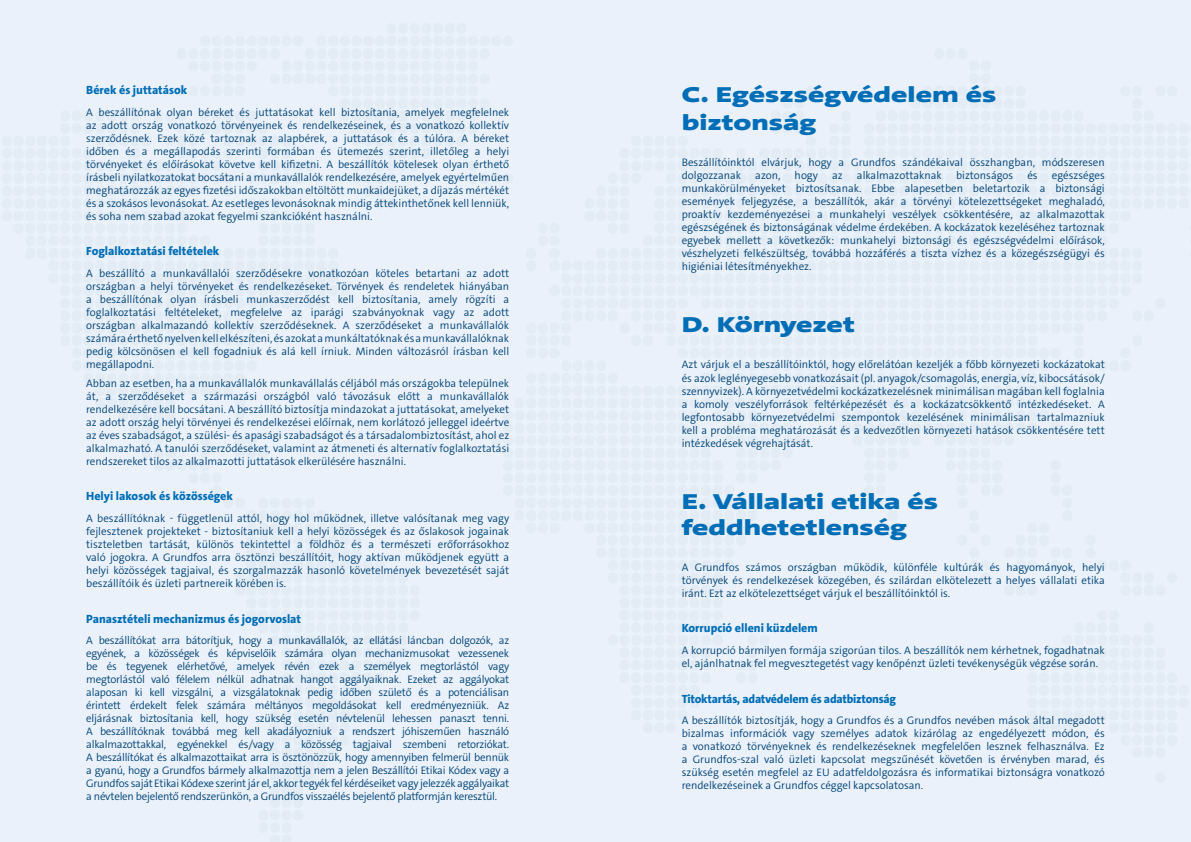
<style>
.page{position:relative;width:1191px;height:842px;background:#fff}
.page>*{position:absolute;margin:0;border:0;box-sizing:border-box;transform-origin:0 0}
.t1{font:900 22px/28px "Grundfos The Sans Extd";color:#006eb7}
.t2{font:800 12px "Grundfos The Sans";color:#006eb7}
.t3{font:800 12px "Grundfos The Sans";letter-spacing:-.02em;color:#006eb7}
.t4{font:300 11px/13px "Grundfos The Sans";color:#004377;text-align:justify}
</style>
<div class="page">
<p class="t2" style="left:86px;top:82px;width:103px">Bérek és juttatások</p>
<p class="t4" style="left:86px;top:106px;width:424px">A beszállítónak olyan béreket és juttatásokat kell biztosítania, amelyek megfelelnek az adott ország vonatkozó törvényeinek és rendelkezéseinek, és a vonatkozó kollektív szerződésnek. Ezek közé tartoznak az alapbérek, a juttatások és a túlóra. A béreket időben és a megállapodás szerinti formában és ütemezés szerint, illetőleg a helyi törvényeket és előírásokat követve kell kifizetni. A beszállítók kötelesek olyan érthető írásbeli nyilatkozatokat bocsátani a munkavállalók rendelkezésére, amelyek egyértelműen meghatározzák az egyes fizetési időszakokban eltöltött munkaidejüket, a díjazás mértékét és a szokásos levonásokat. Az esetleges levonásoknak mindig áttekinthetőnek kell lenniük, és soha nem szabad azokat fegyelmi szankcióként használni.</p>
<p class="t2" style="left:86px;top:244px;width:135px">Foglalkoztatási feltételek</p>
<p class="t4" style="left:86px;top:267px;width:424px">A beszállító a munkavállalói szerződésekre vonatkozóan köteles betartani az adott országban a helyi törvényeket és rendelkezéseket. Törvények és rendeletek hiányában a beszállítónak olyan írásbeli munkaszerződést kell biztosítania, amely rögzíti a foglalkoztatási feltételeket, megfelelve az iparági szabványoknak vagy az adott országban alkalmazandó kollektív szerződéseknek. A szerződéseket a munkavállalók számára érthető nyelven kell elkészíteni, és azokat a munkáltatóknak és a munkavállalóknak pedig kölcsönösen el kell fogadniuk és alá kell írniuk. Minden változásról írásban kell megállapodni.</p>
<p class="t4" style="left:86px;top:376px;width:424px">Abban az esetben, ha a munkavállalók munkavállalás céljából más országokba települnek át, a szerződéseket a származási országból való távozásuk előtt a munkavállalók rendelkezésére kell bocsátani. A beszállító biztosítja mindazokat a juttatásokat, amelyeket az adott ország helyi törvényei és rendelkezései előírnak, nem korlátozó jelleggel ideértve az éves szabadságot, a szülési- és apasági szabadságot és a társadalombiztosítást, ahol ez alkalmazható. A tanulói szerződéseket, valamint az átmeneti és alternatív foglalkoztatási rendszereket tilos az alkalmazotti juttatások elkerülésére használni.</p>
<p class="t2" style="left:86px;top:489px;width:148px">Helyi lakosok és közösségek</p>
<p class="t4" style="left:86px;top:512px;width:424px">A beszállítóknak - függetlenül attól, hogy hol működnek, illetve valósítanak meg vagy fejlesztenek projekteket - biztosítaniuk kell a helyi közösségek és az őslakosok jogainak tiszteletben tartását, különös tekintettel a földhöz és a természeti erőforrásokhoz való jogokra. A Grundfos arra ösztönzi beszállítóit, hogy aktívan működjenek együtt a helyi közösségek tagjaival, és szorgalmazzák hasonló követelmények bevezetését saját beszállítóik és üzleti partnereik körében is.</p>
<p class="t2" style="left:86px;top:611px;width:216px">Panasztételi mechanizmus és jogorvoslat</p>
<p class="t4" style="left:86px;top:634px;width:424px">A beszállítókat arra bátorítjuk, hogy a munkavállalók, az ellátási láncban dolgozók, az egyének, a közösségek és képviselőik számára olyan mechanizmusokat vezessenek be és tegyenek elérhetővé, amelyek révén ezek a személyek megtorlástól vagy megtorlástól való félelem nélkül adhatnak hangot aggályaiknak. Ezeket az aggályokat alaposan ki kell vizsgálni, a vizsgálatoknak pedig időben születő és a potenciálisan érintett érdekelt felek számára méltányos megoldásokat kell eredményezniük. Az eljárásnak biztosítania kell, hogy szükség esetén névtelenül lehessen panaszt tenni.<br>A beszállítóknak továbbá meg kell akadályozniuk a rendszert jóhiszeműen használó alkalmazottakkal, egyénekkel és/vagy a közösség tagjaival szembeni retorziókat.<br>A beszállítókat és alkalmazottaikat arra is ösztönözzük, hogy amennyiben felmerül bennük a gyanú, hogy a Grundfos bármely alkalmazottja nem a jelen Beszállítói Etikai Kódex vagy a Grundfos saját Etikai Kódexe szerint jár el, akkor tegyék fel kérdéseiket vagy jelezzék aggályaikat a névtelen bejelentő rendszerünkön, a Grundfos visszaélés bejelentő platformján keresztül.</p>
<h1 class="t1" style="left:681px;top:81px;width:316px">C. Egészségvédelem és biztonság</h1>
<p class="t4" style="left:681px;top:156px;width:424px">Beszállítóinktól elvárjuk, hogy a Grundfos szándékaival összhangban, módszeresen dolgozzanak</p>
<p class="t4" style="left:681px;top:169px;width:424px;text-indent:370px">egészséges munkakörülményeket biztosítsanak. Ebbe alapesetben beletartozik a biztonsági események feljegyzése, a beszállítók, akár a törvényi kötelezettségeket meghaladó, proaktív kezdeményezései a munkahelyi veszélyek csökkentésére, az alkalmazottak egészségének és biztonságának védelme érdekében. A kockázatok kezeléséhez tartoznak egyebek mellett a következők: munkahelyi biztonsági és egészségvédelmi előírások, vészhelyzeti felkészültség, továbbá hozzáférés a tiszta vízhez és a közegészségügyi és higiéniai létesítményekhez.</p>
<p class="t4" style="left:755px;top:169px;width:27px">azon,</p>
<p class="t4" style="left:794px;top:169px;width:25px">hogy</p>
<p class="t4" style="left:832px;top:169px;width:12px">az</p>
<p class="t4" style="left:857px;top:169px;width:86px">alkalmazottaknak</p>
<p class="t4" style="left:956px;top:169px;width:59px">biztonságos</p>
<p class="t4" style="left:1027px;top:169px;width:12px">és</p>
<h1 class="t1" style="left:681px;top:311px;width:175px">D. Környezet</h1>
<p class="t4" style="left:681px;top:358px;width:424px">Azt várjuk el a beszállítóinktól, hogy előrelátóan kezeljék a főbb környezeti kockázatokat és azok leglényegesebb vonatkozásait (pl. anyagok/csomagolás, energia, víz, kibocsátások/ szennyvizek). A környezetvédelmi kockázatkezelésnek minimálisan magában kell foglalnia a komoly veszélyforrások feltérképezését és a kockázatcsökkentő intézkedéseket. A legfontosabb környezetvédelmi szempontok kezelésének minimálisan tartalmazniuk kell a probléma meghatározását és a kedvezőtlen környezeti hatások csökkentésére tett intézkedések végrehajtását.</p>
<h1 class="t1" style="left:681px;top:488px;width:258px;line-height:26px">E. Vállalati etika és feddhetetlenség</h1>
<p class="t4" style="left:681px;top:561px;width:424px">A Grundfos számos országban működik, különféle kultúrák és hagyományok, helyi törvények és rendelkezések közegében, és szilárdan elkötelezett a helyes vállalati etika iránt. Ezt az elkötelezettséget várjuk el beszállítóinktól is.</p>
<p class="t2" style="left:681px;top:621px;width:138px">Korrupció elleni küzdelem</p>
<p class="t4" style="left:681px;top:644px;width:424px">A korrupció bármilyen formája szigorúan tilos. A beszállítók nem kérhetnek, fogadhatnak el, ajánlhatnak fel megvesztegetést vagy kenőpénzt üzleti tevékenységük végzése során.</p>
<p class="t3" style="left:681px;top:691px;width:216px">Titoktartás, adatvédelem és adatbiztonság</p>
<p class="t4" style="left:681px;top:714px;width:424px">A beszállítók biztosítják, hogy a Grundfos és a Grundfos nevében mások által megadott bizalmas információk vagy személyes adatok kizárólag az engedélyezett módon, és a vonatkozó törvényeknek és rendelkezéseknek megfelelően lesznek felhasználva. Ez a Grundfos-szal való üzleti kapcsolat megszűnését követően is érvényben marad, és szükség esetén megfelel az EU adatfeldolgozásra és informatikai biztonságra vonatkozó rendelkezéseinek a Grundfos céggel kapcsolatosan.</p>
</div>
